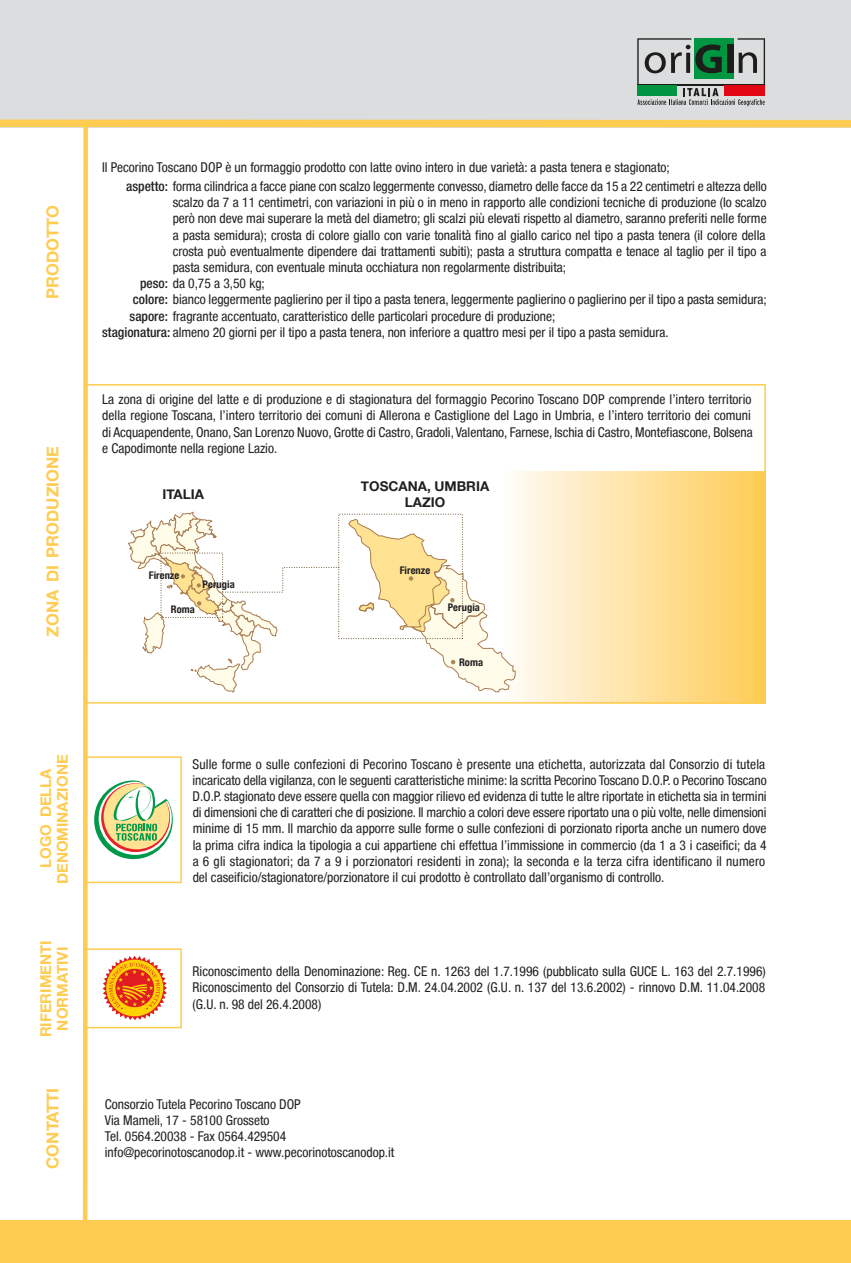
<style>
.page{position:relative;width:851px;height:1263px;background:#fff}
.page>*{position:absolute;margin:0;border:0;box-sizing:border-box;transform-origin:0 0}
.t1{font:700 16.5px "Helvetica Neue";color:#fecc50}
.t2{font:700 15px/16.5px "Helvetica Neue";color:#fecc50;text-align:center}
.t3{font:condensed 13.5px/16.2px "Helvetica Neue Condensed";color:#221f20}
.t4{font:700 13.5px/16.2px "Helvetica Neue";color:#221f20;text-align:center}
.t5{font:700 condensed 10.5px "Helvetica Neue Condensed";letter-spacing:.005em;color:#221f20}
.s1{font-family:"Helvetica Neue LT Std";font-weight:500}
</style>
<div class="page">
<img style="left:513px;top:472px;width:249px;height:229px">
<svg style="left:348px;top:518px;width:168px;height:174px"></svg>
<div style="left:0;top:0;width:850px;height:128px;background:#dcddde"></div>
<svg style="left:637px;top:38px;width:127px;height:68px"></svg>
<div style="left:637px;top:86px;width:39px;height:10px;background:#009641"></div>
<div style="left:724px;top:86px;width:40px;height:10px;background:#e30613"></div>
<div style="left:0;top:1220px;width:850px;height:43px;background:#fecc50"></div>
<div style="left:0;top:120px;width:850px;height:7px;background:#fecc50"></div>
<svg style="left:81px;top:119px;width:259px;height:1101px"></svg>
<p class="t1" style="left:40px;top:299px;width:95px;rotate:-90deg">PRODOTTO</p>
<p class="t1" style="left:40px;top:637px;width:192px;rotate:-90deg">ZONA DI PRODUZIONE</p>
<p class="t3" style="left:126px;top:157px;width:642px;line-height:19.5px;text-indent:-24px">Il Pecorino Toscano DOP è un formaggio prodotto con latte ovino intero in due varietà: a pasta tenera e stagionato;<br><span class="s1">aspetto:</span> forma cilindrica a facce piane con scalzo leggermente convesso, diametro delle facce da 15 a 22 centimetri e altezza dello</p>
<p class="t3" style="left:173px;top:194px;width:595px">scalzo da 7 a 11 centimetri, con variazioni in più o in meno in rapporto alle condizioni tecniche di produzione (lo scalzo</p>
<p class="t3" style="left:173px;top:210px;width:595px">però non deve mai superare la metà del diametro; gli scalzi più elevati rispetto al diametro, saranno preferiti nelle forme</p>
<p class="t3" style="left:173px;top:227px;width:594px">a pasta semidura); crosta di colore giallo con varie tonalità fino al giallo carico nel tipo a pasta tenera (il colore della</p>
<p class="t3" style="left:173px;top:243px;width:595px">crosta può eventualmente dipendere dai trattamenti subiti); pasta a struttura compatta e tenace al taglio per il tipo a</p>
<p class="t3" style="left:173px;top:259px;width:395px">pasta semidura, con eventuale minuta occhiatura non regolarmente distribuita;</p>
<p class="t3" style="left:140px;top:275px;width:126px"><span class="s1">peso:</span> da 0,75 a 3,50 kg;</p>
<p class="t3" style="left:133px;top:291px;width:635px"><span class="s1">colore:</span> bianco leggermente paglierino per il tipo a pasta tenera, leggermente paglierino o paglierino per il tipo a pasta semidura;</p>
<p class="t3" style="left:130px;top:308px;width:427px"><span class="s1">sapore:</span> fragrante accentuato, caratteristico delle particolari procedure di produzione;</p>
<p class="t3" style="left:102px;top:324px;width:568px"><span class="s1">stagionatura:</span> almeno 20 giorni per il tipo a pasta tenera, non inferiore a quattro mesi per il tipo a pasta semidura.</p>
<p class="t3" style="left:102px;top:391px;width:652px">La zona di origine del latte e di produzione e di stagionatura del formaggio Pecorino Toscano DOP comprende l’intero territorio della regione Toscana, l’intero territorio dei comuni di Allerona e Castiglione del Lago in Umbria, e l’intero territorio dei comuni di Acquapendente, Onano, San Lorenzo Nuovo, Grotte di Castro, Gradoli, Valentano, Farnese, Ischia di Castro, Montefiascone, Bolsena e Capodimonte nella regione Lazio.</p>
<p class="t4" style="left:162px;top:486px;width:43px">ITALIA</p>
<p class="t4" style="left:361px;top:478px;width:130px">TOSCANA, UMBRIA<br>LAZIO</p>
<p class="t5" style="left:149px;top:569px;width:32px">Firenze</p>
<p class="t5" style="left:171px;top:603px;width:26px">Roma</p>
<p class="t5" style="left:202px;top:578px;width:34px">Perugia</p>
<p class="t5" style="left:399px;top:564px;width:32px">Firenze</p>
<p class="t5" style="left:447px;top:601px;width:34px">Perugia</p>
<p class="t5" style="left:459px;top:656px;width:26px">Roma</p>
<p class="t2" style="left:38px;top:884px;width:131px;rotate:-90deg">LOGO DELLA<br>DENOMINAZIONE</p>
<p class="t2" style="left:38px;top:1037px;width:99px;rotate:-90deg">RIFERIMENTI<br>NORMATIVI</p>
<p class="t1" style="left:40px;top:1169px;width:82px;rotate:-90deg">CONTATTI</p>
<p class="t3" style="left:192px;top:756px;width:575px;text-align:justify">Sulle forme o sulle confezioni di Pecorino Toscano è presente una etichetta, autorizzata dal Consorzio di tutela incaricato della vigilanza, con le seguenti caratteristiche minime: la scritta Pecorino Toscano D.O.P. o Pecorino Toscano D.O.P. stagionato deve essere quella con maggior rilievo ed evidenza di tutte le altre riportate in etichetta sia in termini di dimensioni che di caratteri che di posizione. Il marchio a colori deve essere riportato una o più volte, nelle dimensioni minime di 15 mm. Il marchio da apporre sulle forme o sulle confezioni di porzionato riporta anche un numero dove la prima cifra indica la tipologia a cui appartiene chi effettua l’immissione in commercio (da 1 a 3 i caseifici; da 4 a 6 gli stagionatori; da 7 a 9 i porzionatori residenti in zona); la seconda e la terza cifra identificano il numero del caseificio/stagionatore/porzionatore il cui prodotto è controllato dall’organismo di controllo.</p>
<p class="t3" style="left:192px;top:963px;width:574px;text-align:justify">Riconoscimento della Denominazione: Reg. CE n. 1263 del 1.7.1996 (pubblicato sulla GUCE L. 163 del 2.7.1996)<br>Riconoscimento del Consorzio di Tutela: D.M. 24.04.2002 (G.U. n. 137 del 13.6.2002) - rinnovo D.M. 11.04.2008 (G.U. n. 98 del 26.4.2008)</p>
<p class="t3" style="left:105px;top:1095px;width:291px">Consorzio Tutela Pecorino Toscano DOP<br>Via Mameli, 17 - 58100 Grosseto<br>Tel. 0564.20038 - Fax 0564.429504 info@pecorinotoscanodop.it - www.pecorinotoscanodop.it</p>
</div>
